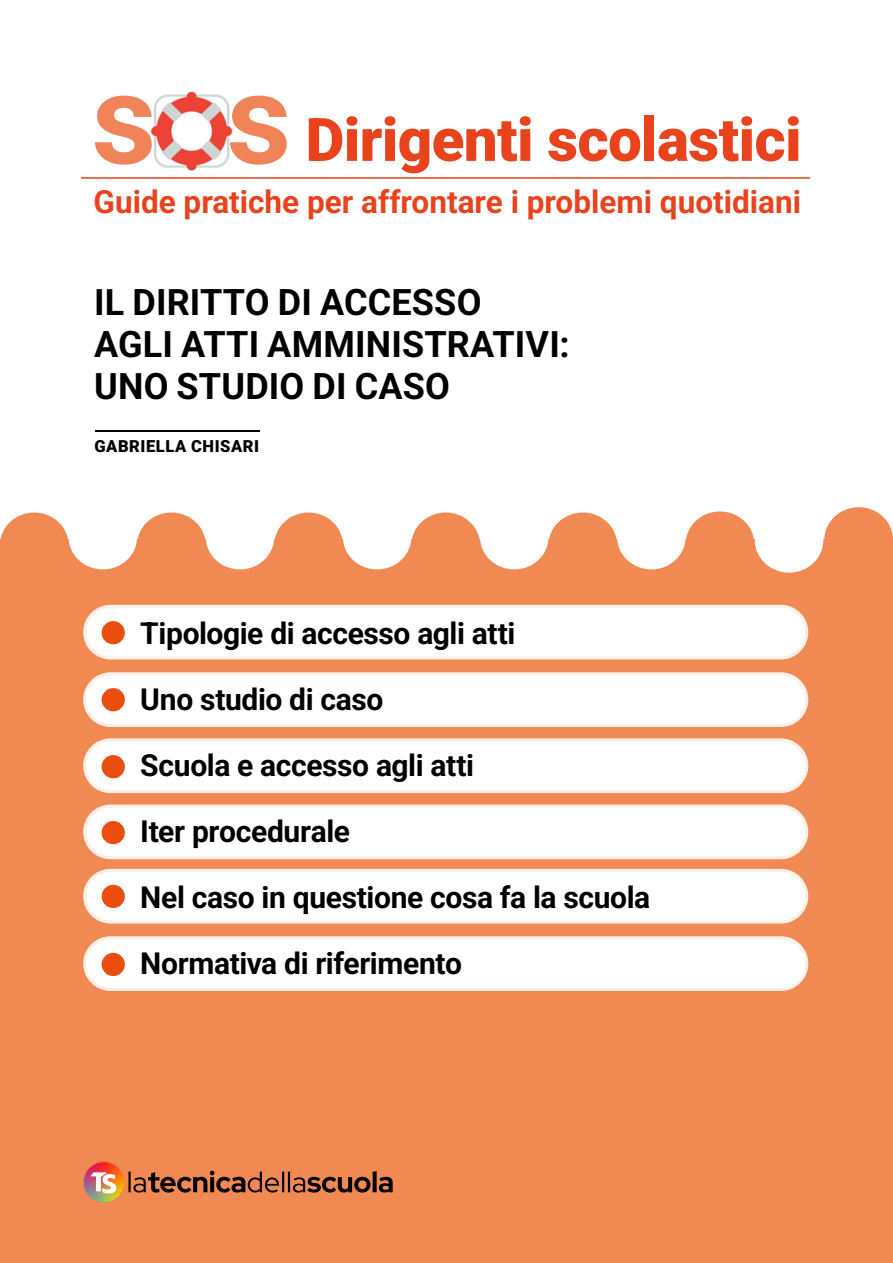
<style>
.page{position:relative;width:893px;height:1263px;background:#fff}
.page>*{position:absolute;margin:0;border:0;box-sizing:border-box;transform-origin:0 0}
.t1{font:700 126px "Roboto";color:#f08458}
.t2{font:900 60px "Roboto";letter-spacing:-.01em;color:#e8431d}
.t3{font:700 36px/42px "Roboto";letter-spacing:.005em;color:#000}
.t4{font:700 31.5px "Roboto";color:#e8431d}
.t5{font:700 30px "Roboto";letter-spacing:-.015em;color:#000}
.t6{font:900 16.5px "Roboto";letter-spacing:.035em;color:#000}
</style>
<div class="page">
<hr style="left:95px;top:431px;width:164px;height:1px;background:#000">
<img style="left:150px;top:91px;width:83px;height:80px">
<div style="left:0;top:539px;width:893px;height:724px;background:#f18952"></div>
<div style="left:85px;top:606px;width:722px;height:52px;background:#fff;border-radius:26px"></div>
<div style="left:83px;top:605px;width:725px;height:54px;border:3px solid #fef0e7;border-radius:26px"></div>
<div style="left:85px;top:674px;width:722px;height:51px;background:#fff;border-radius:26px"></div>
<div style="left:83px;top:672px;width:725px;height:55px;border:3px solid #fef0e7;border-radius:26px"></div>
<div style="left:85px;top:740px;width:722px;height:52px;background:#fff;border-radius:26px"></div>
<div style="left:83px;top:738px;width:725px;height:55px;border:3px solid #fef0e7;border-radius:26px"></div>
<div style="left:85px;top:806px;width:722px;height:52px;background:#fff;border-radius:26px"></div>
<div style="left:83px;top:804px;width:725px;height:55px;border:3px solid #fef0e7;border-radius:26px"></div>
<div style="left:85px;top:870px;width:722px;height:52px;background:#fff;border-radius:26px"></div>
<div style="left:83px;top:869px;width:725px;height:54px;border:3px solid #fef0e7;border-radius:26px"></div>
<div style="left:85px;top:938px;width:722px;height:51px;background:#fff;border-radius:26px"></div>
<div style="left:83px;top:936px;width:725px;height:55px;border:3px solid #fef0e7;border-radius:26px"></div>
<div style="left:103px;top:954px;width:20px;height:20px;background:#e94e0f;border-radius:50%"></div>
<div style="left:102px;top:953px;width:23px;height:23px;border:3px solid #e94e0f;border-radius:50%"></div>
<div style="left:103px;top:886px;width:20px;height:20px;background:#e94e0f;border-radius:50%"></div>
<div style="left:102px;top:885px;width:23px;height:23px;border:3px solid #e94e0f;border-radius:50%"></div>
<div style="left:103px;top:822px;width:20px;height:21px;background:#e94e0f;border-radius:50%"></div>
<div style="left:102px;top:821px;width:23px;height:23px;border:3px solid #e94e0f;border-radius:50%"></div>
<div style="left:103px;top:756px;width:20px;height:21px;background:#e94e0f;border-radius:50%"></div>
<div style="left:102px;top:755px;width:23px;height:23px;border:3px solid #e94e0f;border-radius:50%"></div>
<div style="left:103px;top:690px;width:20px;height:20px;background:#e94e0f;border-radius:50%"></div>
<div style="left:102px;top:688px;width:23px;height:23px;border:3px solid #e94e0f;border-radius:50%"></div>
<div style="left:103px;top:623px;width:20px;height:20px;background:#e94e0f;border-radius:50%"></div>
<div style="left:102px;top:621px;width:23px;height:23px;border:3px solid #e94e0f;border-radius:50%"></div>
<hr style="left:81px;top:177px;width:729px;height:2px;background:#e8431d">
<img style="left:83px;top:1161px;width:41px;height:42px">
<svg style="left:91px;top:1172px;width:25px;height:21px"></svg>
<svg style="left:128px;top:1171px;width:265px;height:21px"></svg>
<div style="left:0;top:512px;width:69px;height:65px;background:#f18952;border-radius:50%"></div>
<div style="left:69px;top:505px;width:68px;height:64px;background:#fff;border-radius:50%"></div>
<div style="left:137px;top:512px;width:69px;height:65px;background:#f18952;border-radius:50%"></div>
<div style="left:206px;top:505px;width:68px;height:64px;background:#fff;border-radius:50%"></div>
<div style="left:274px;top:512px;width:69px;height:65px;background:#f18952;border-radius:50%"></div>
<div style="left:343px;top:505px;width:68px;height:64px;background:#fff;border-radius:50%"></div>
<div style="left:411px;top:512px;width:69px;height:65px;background:#f18952;border-radius:50%"></div>
<div style="left:480px;top:505px;width:68px;height:64px;background:#fff;border-radius:50%"></div>
<div style="left:548px;top:512px;width:69px;height:65px;background:#f18952;border-radius:50%"></div>
<div style="left:617px;top:505px;width:69px;height:64px;background:#fff;border-radius:50%"></div>
<div style="left:686px;top:511px;width:68px;height:65px;background:#f18952;border-radius:50%"></div>
<div style="left:755px;top:508px;width:68px;height:65px;background:#fff;border-radius:50%"></div>
<div style="left:824px;top:507px;width:69px;height:65px;background:#f18952;border-radius:50%"></div>
<h1 class="t1" style="left:92px;top:30px;width:201px">s s</h1>
<h2 class="t2" style="left:306px;top:98px;width:498px">Dirigenti scolastici</h2>
<p class="t4" style="left:94px;top:180px;width:709px">Guide pratiche per affrontare i problemi quotidiani</p>
<p class="t3" style="left:94px;top:280px;width:477px">IL DIRITTO DI ACCESSO<br>AGLI ATTI AMMINISTRATIVI:<br>UNO STUDIO DI CASO</p>
<p class="t6" style="left:94px;top:434px;width:166px">GABRIELLA CHISARI</p>
<p class="t5" style="left:140px;top:613px;width:377px">Tipologie di accesso agli atti</p>
<p class="t5" style="left:140px;top:679px;width:245px">Uno studio di caso</p>
<p class="t5" style="left:140px;top:745px;width:335px">Scuola e accesso agli atti</p>
<p class="t5" style="left:140px;top:811px;width:211px">Iter procedurale</p>
<p class="t5" style="left:140px;top:877px;width:511px">Nel caso in questione cosa fa la scuola</p>
<p class="t5" style="left:140px;top:943px;width:323px">Normativa di riferimento</p>
</div>
